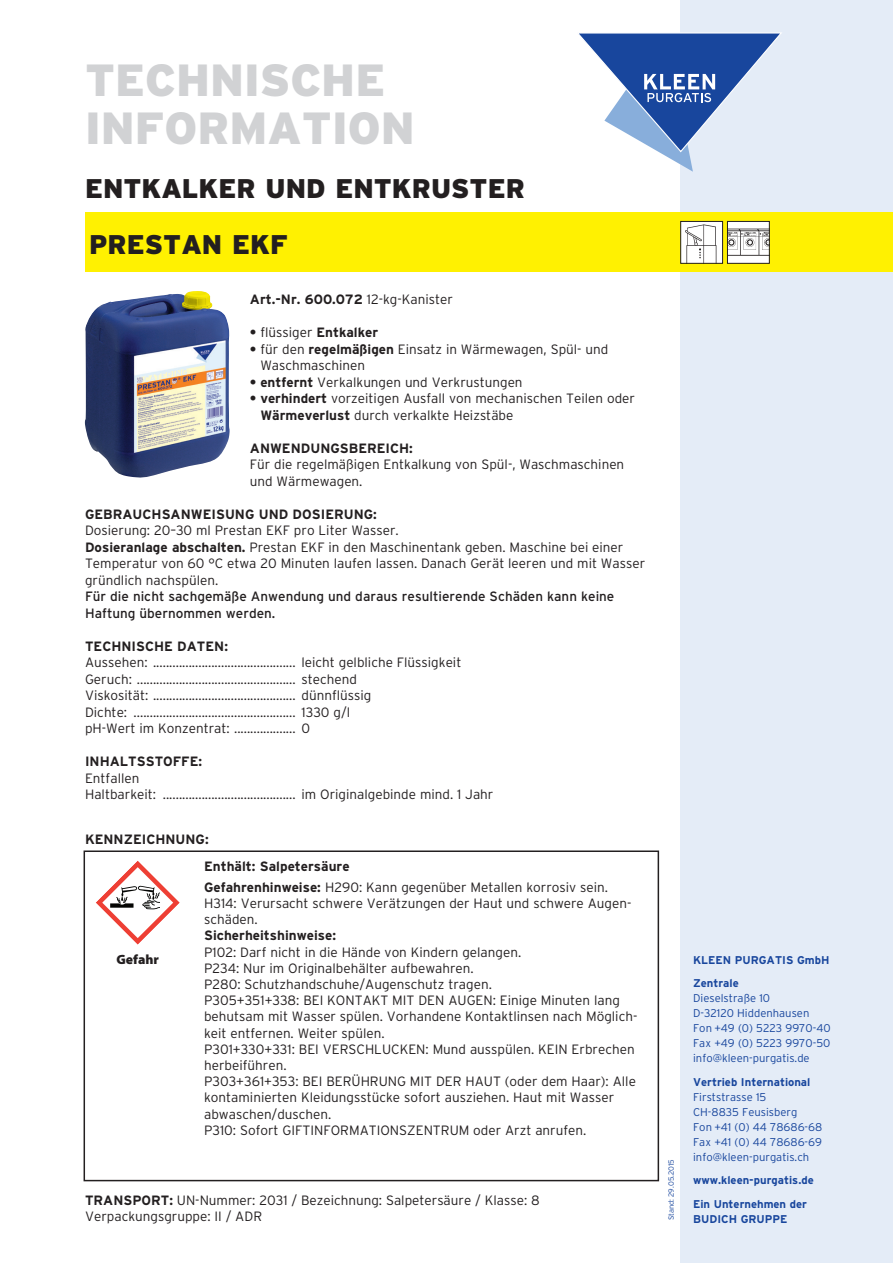
<style>
.page{position:relative;width:893px;height:1263px;background:#fff}
.page>*{position:absolute;margin:0;border:0;box-sizing:border-box;transform-origin:0 0}
.Technische_Informati{font:900 45px "Interstate";color:#d1d2d4}
.Produktgruppe{font:900 27px "Interstate";color:#231f20}
.Produktname{font:900 27px "Interstate";color:#231f20}
.Grundschrift{font:300 13.5px/16.2px "Interstate";color:#231f20}
.Subhead_Bold_Versal{font:700 13.5px "Interstate";color:#231f20}
.Grundschrift-2{font:13.5px/16.5px "Interstate";color:#231f20}
.Grundschrift-3{font:700 13.5px "Interstate";color:#231f20}
.nFl_Gefahrensymbol{font:900 13.5px "Myriad Pro";color:#231f20}
.t1{font:300 11.25px/15px "Interstate";color:#18469d}
.t2{font:700 11.25px/15px "Interstate";color:#18469d}
.t3{font:300 7.5px "Interstate";color:#18469d}
.s1{font-weight:300}
.s2{font-weight:700}
</style>
<div class="page">
<div style="left:680px;top:0;width:213px;height:1263px;background:#e4ecf7"></div>
<svg style="left:579px;top:32px;width:203px;height:140px"></svg>
<div style="left:85px;top:213px;width:808px;height:59px;background:#fff101"></div>
<img style="left:84px;top:291px;width:146px;height:187px">
<img style="left:682px;top:223px;width:39px;height:39px">
<div style="left:680px;top:221px;width:43px;height:43px;border:1px solid #231f20"></div>
<div style="left:727px;top:221px;width:42px;height:42px;background:#fff"></div>
<img style="left:729px;top:229px;width:39px;height:27px">
<div style="left:727px;top:221px;width:43px;height:43px;border:1px solid #231f20"></div>
<div style="left:84px;top:850px;width:575px;height:331px;border:2px solid #231f20"></div>
<svg style="left:96px;top:861px;width:84px;height:84px"></svg>
<p class="Technische_Informati" style="left:85px;top:55px;width:302px">TECHNISCHE</p>
<p class="Technische_Informati" style="left:85px;top:103px;width:331px">INFORMATION</p>
<p class="Produktgruppe" style="left:85px;top:173px;width:441px">ENTKALKER UND ENTKRUSTER</p>
<p class="Produktname" style="left:89px;top:229px;width:200px">PRESTAN EKF</p>
<p class="Grundschrift-3" style="left:250px;top:292px;width:205px">Art.-Nr. 600.072 <span class="s1">12-kg-Kanister</span></p>
<p class="Grundschrift-3" style="left:250px;top:325px;width:130px">• <span class="s1">flüssiger</span> Entkalker</p>
<p class="Grundschrift" style="left:260px;top:341px;width:349px;text-indent:-10px"><span class="s2">•</span> für den <span class="s2">regelmäßigen</span> Einsatz in Wärmewagen, Spül- und<br>Waschmaschinen</p>
<p class="Grundschrift" style="left:250px;top:374px;width:274px"><span class="s2">• entfernt</span> Verkalkungen und Verkrustungen</p>
<p class="Grundschrift" style="left:260px;top:390px;width:376px;text-indent:-10px"><span class="s2">• verhindert</span> vorzeitigen Ausfall von mechanischen Teilen oder<br><span class="s2">Wärmeverlust</span> durch verkalkte Heizstäbe</p>
<p class="Subhead_Bold_Versal" style="left:250px;top:440px;width:165px">ANWENDUNGSBEREICH:</p>
<p class="Grundschrift" style="left:250px;top:456px;width:376px">Für die regelmäßigen Entkalkung von Spül-, Waschmaschinen und Wärmewagen.</p>
<p class="Subhead_Bold_Versal" style="left:85px;top:506px;width:293px">GEBRAUCHSANWEISUNG UND DOSIERUNG:</p>
<p class="Grundschrift" style="left:85px;top:522px;width:315px">Dosierung: 20–30 ml Prestan EKF pro Liter Wasser.</p>
<p class="Grundschrift" style="left:85px;top:539px;width:562px"><span class="s2">Dosieranlage abschalten.</span> Prestan EKF in den Maschinentank geben. Maschine bei einer<br>Temperatur von 60 °C etwa 20 Minuten laufen lassen. Danach Gerät leeren und mit Wasser gründlich nachspülen.</p>
<p class="Grundschrift-2" style="left:85px;top:588px;width:531px">Für die nicht sachgemäße Anwendung und daraus resultierende Schäden kann keine<br>Haftung übernommen werden.</p>
<p class="Subhead_Bold_Versal" style="left:85px;top:638px;width:144px">TECHNISCHE DATEN:</p>
<p class="Grundschrift" style="left:85px;top:654px;width:378px">Aussehen: ............................................ leicht gelbliche Flüssigkeit</p>
<p class="Grundschrift" style="left:85px;top:671px;width:273px">Geruch: ................................................. stechend</p>
<p class="Grundschrift" style="left:85px;top:687px;width:288px">Viskosität: ............................................ dünnflüssig</p>
<p class="Grundschrift" style="left:85px;top:704px;width:267px">Dichte: .................................................. 1330 g/l</p>
<p class="Grundschrift" style="left:85px;top:720px;width:227px">pH-Wert im Konzentrat: ................... 0</p>
<p class="Subhead_Bold_Versal" style="left:85px;top:754px;width:119px">INHALTSSTOFFE:</p>
<p class="Grundschrift" style="left:85px;top:770px;width:56px">Entfallen</p>
<p class="Grundschrift" style="left:85px;top:786px;width:410px">Haltbarkeit: ......................................... im Originalgebinde mind. 1 Jahr</p>
<p class="Subhead_Bold_Versal" style="left:85px;top:832px;width:125px">KENNZEICHNUNG:</p>
<p class="nFl_Gefahrensymbol" style="left:116px;top:950px;width:44px">Gefahr</p>
<p class="Grundschrift-3" style="left:204px;top:859px;width:147px">Enthält: Salpetersäure</p>
<p class="Grundschrift" style="left:204px;top:879px;width:405px"><span class="s2">Gefahrenhinweise:</span> H290: Kann gegenüber Metallen korrosiv sein.</p>
<p class="Grundschrift" style="left:204px;top:895px;width:429px">H314: Verursacht schwere Verätzungen der Haut und schwere Augen&shy;schäden.</p>
<p class="Grundschrift" style="left:204px;top:927px;width:319px"><span class="s2">Sicherheitshinweise:<br></span>P102: Darf nicht in die Hände von Kindern gelangen.</p>
<p class="Grundschrift" style="left:204px;top:960px;width:271px">P234: Nur im Originalbehälter aufbewahren.</p>
<p class="Grundschrift" style="left:204px;top:976px;width:289px">P280: Schutzhandschuhe/Augenschutz tragen.</p>
<p class="Grundschrift" style="left:204px;top:992px;width:435px">P305+351+338: BEI KONTAKT MIT DEN AUGEN: Einige Minuten lang behutsam mit Wasser spülen. Vorhandene Kontaktlinsen nach Möglich&shy;keit entfernen. Weiter spülen.</p>
<p class="Grundschrift" style="left:204px;top:1041px;width:432px">P301+330+331: BEI VERSCHLUCKEN: Mund ausspülen. KEIN Erbrechen herbeiführen.</p>
<p class="Grundschrift" style="left:204px;top:1073px;width:433px">P303+361+353: BEI BERÜHRUNG MIT DER HAUT (oder dem Haar): Alle kontaminierten Kleidungsstücke sofort ausziehen. Haut mit Wasser abwaschen/duschen.</p>
<p class="Grundschrift" style="left:204px;top:1122px;width:384px">P310: Sofort GIFTINFORMATIONSZENTRUM oder Arzt anrufen.</p>
<p class="Grundschrift" style="left:85px;top:1192px;width:456px"><span class="s2">TRANSPORT:</span> UN-Nummer: 2031 / Bezeichnung: Salpetersäure / Klasse: 8<br>Verpackungsgruppe: II / ADR</p>
<p class="t3" style="left:667px;top:1220px;width:63px;rotate:-90deg">Stand: 29.05.2015</p>
<p class="t2" style="left:693px;top:952px;width:138px">KLEEN PURGATIS GmbH</p>
<p class="t1" style="left:693px;top:975px;width:139px"><span class="s2">Zentrale<br></span>Dieselstraße 10<br>D-32120 Hiddenhausen<br>Fon +49 (0) 5223 9970-40<br>Fax +49 (0) 5223 9970-50 info@kleen-purgatis.de</p>
<p class="t1" style="left:693px;top:1074px;width:131px"><span class="s2">Vertrieb International<br></span>Firststrasse 15<br>CH-8835 Feusisberg<br>Fon +41 (0) 44 78686-68<br>Fax +41 (0) 44 78686-69 info@kleen-purgatis.ch</p>
<p class="t2" style="left:693px;top:1172px;width:122px">www.kleen-purgatis.de</p>
<p class="t2" style="left:693px;top:1196px;width:115px">Ein Unternehmen der<br>BUDICH GRUPPE</p>
</div>
